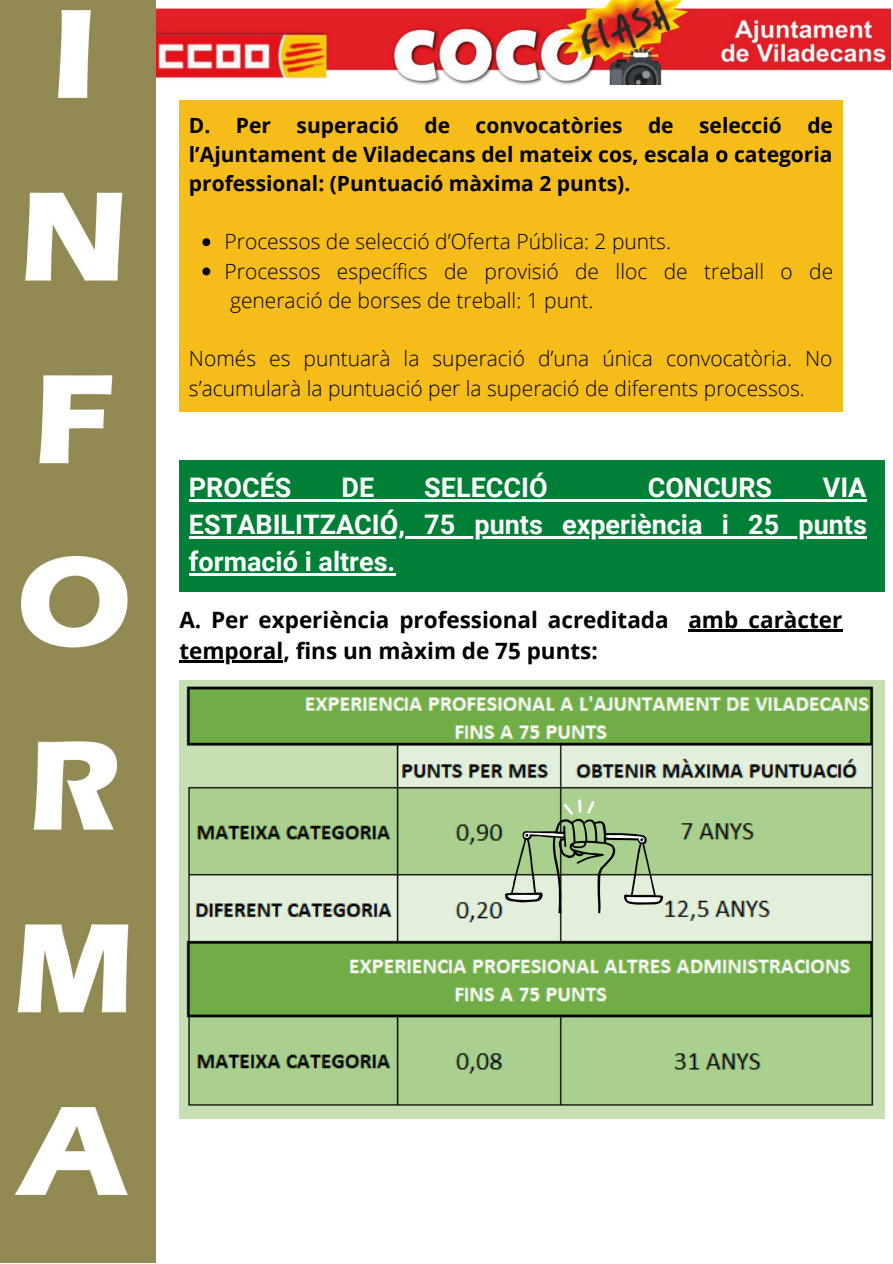
<style>
.page{position:relative;width:893px;height:1264px;background:#fff}
.page>*{position:absolute;margin:0;border:0;box-sizing:border-box;transform-origin:0 0}
.t1{font:700 27px/37px "Roboto";color:#fff;text-align:justify}
.t2{font:700 22.5px/31.5px "Open Sans";color:#000}
.t3{font:300 21px/29.2px "Open Sans";color:#000}
.t4{font:700 21px/29.2px "Open Sans";color:#000;text-align:justify}
</style>
<div class="page">
<img style="left:155px;top:0;width:735px;height:85px">
<img style="left:0;top:0;width:155px;height:1262px">
<div style="left:179px;top:100px;width:664px;height:312px;background:#f6bc1a"></div>
<div style="left:179px;top:460px;width:705px;height:131px;background:#008037"></div>
<img style="left:179px;top:681px;width:705px;height:437px">
<svg style="left:202px;top:238px;width:8px;height:8px"></svg>
<svg style="left:202px;top:267px;width:8px;height:8px"></svg>
<hr style="left:189px;top:499px;width:358px;height:2px;background:#fff">
<hr style="left:547px;top:499px;width:100px;height:2px;background:#fff">
<hr style="left:647px;top:499px;width:219px;height:2px;background:#fff">
<hr style="left:189px;top:536px;width:677px;height:2px;background:#fff">
<hr style="left:189px;top:573px;width:206px;height:2px;background:#fff">
<hr style="left:688px;top:629px;width:154px;height:2px;background:#000">
<hr style="left:179px;top:660px;width:104px;height:3px;background:#000">
<img style="left:496px;top:767px;width:181px;height:182px">
<p class="t4" style="left:189px;top:110px;width:645px">D. Per superació de convocatòries de selecció de l’Ajuntament de Viladecans del mateix cos, escala o categoria professional: (Puntuació màxima 2 punts).</p>
<p class="t3" style="left:224px;top:227px;width:610px">Processos de selecció d’Oferta Pública: 2 punts.<br>Processos específics de provisió de lloc de treball o de generació de borses de treball: 1 punt.</p>
<p class="t3" style="left:189px;top:343px;width:645px">Només es puntuarà la superació d’una única convocatòria. No s’acumularà la puntuació per la superació de diferents processos.</p>
<p class="t1" style="left:189px;top:469px;width:104px">PROCÉS</p>
<p class="t1" style="left:341px;top:469px;width:34px">DE</p>
<p class="t1" style="left:424px;top:469px;width:125px">SELECCIÓ</p>
<p class="t1" style="left:647px;top:469px;width:126px">CONCURS</p>
<p class="t1" style="left:189px;top:469px;width:679px;text-indent:633px">VIA ESTABILITZACIÓ, 75 punts experiència i 25 punts formació i altres.</p>
<p class="t2" style="left:179px;top:603px;width:664px">A. Per experiència professional acreditada amb caràcter temporal, fins un màxim de 75 punts:</p>
</div>
